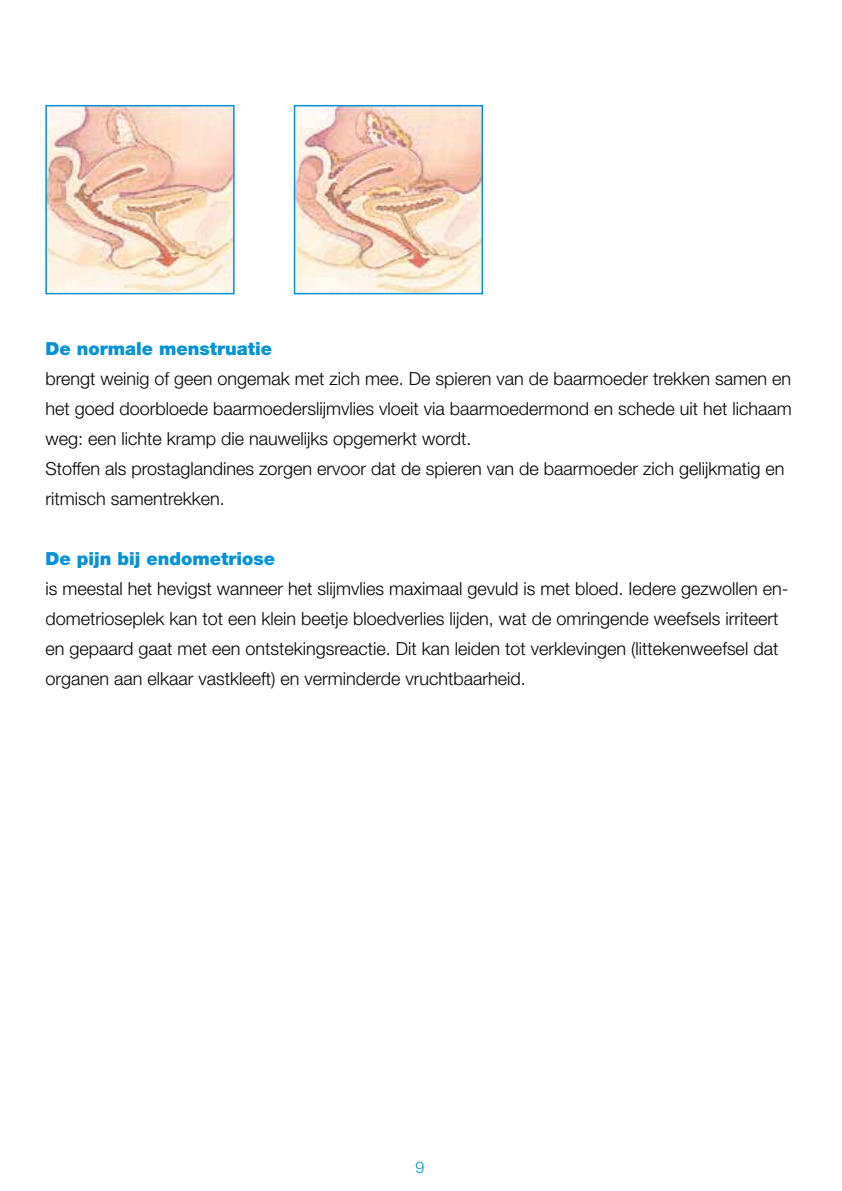
<style>
.page{position:relative;width:842px;height:1191px;background:#fff}
.page>*{position:absolute;margin:0;border:0;box-sizing:border-box;transform-origin:0 0}
.t1{font:300 18px/30px "Helvetica Neue LT";color:#000}
.t2{font:900 18px "Helvetica Neue LT";color:#0092d4}
.t3{font:300 16px "Helvetica Neue LT";color:#0092d4}
</style>
<div class="page">
<img style="left:48px;top:108px;width:184px;height:183px">
<div style="left:45px;top:105px;width:190px;height:189px;border:2px solid #0092d4"></div>
<img style="left:297px;top:108px;width:183px;height:183px">
<div style="left:294px;top:105px;width:189px;height:189px;border:2px solid #0092d4"></div>
<p class="t2" style="left:45px;top:338px;width:228px">De normale menstruatie</p>
<p class="t1" style="left:45px;top:363px;width:748px">brengt weinig of geen ongemak met zich mee. De spieren van de baarmoeder trekken samen en het goed doorbloede baarmoederslijmvlies vloeit via baarmoedermond en schede uit het lichaam weg: een lichte kramp die nauwelijks opgemerkt wordt.<br>Stoffen als prostaglandines zorgen ervoor dat de spieren van de baarmoeder zich gelijkmatig en ritmisch samentrekken.</p>
<p class="t2" style="left:45px;top:548px;width:231px">De pijn bij endometriose</p>
<p class="t1" style="left:45px;top:573px;width:745px">is meestal het hevigst wanneer het slijmvlies maximaal gevuld is met bloed. Iedere gezwollen en&shy;dometrioseplek kan tot een klein beetje bloedverlies lijden, wat de omringende weefsels irriteert en gepaard gaat met een ontstekingsreactie. Dit kan leiden tot verklevingen (littekenweefsel dat organen aan elkaar vastkleeft) en verminderde vruchtbaarheid.</p>
<p class="t3" style="left:416px;top:1157px;width:10px">9</p>
</div>
